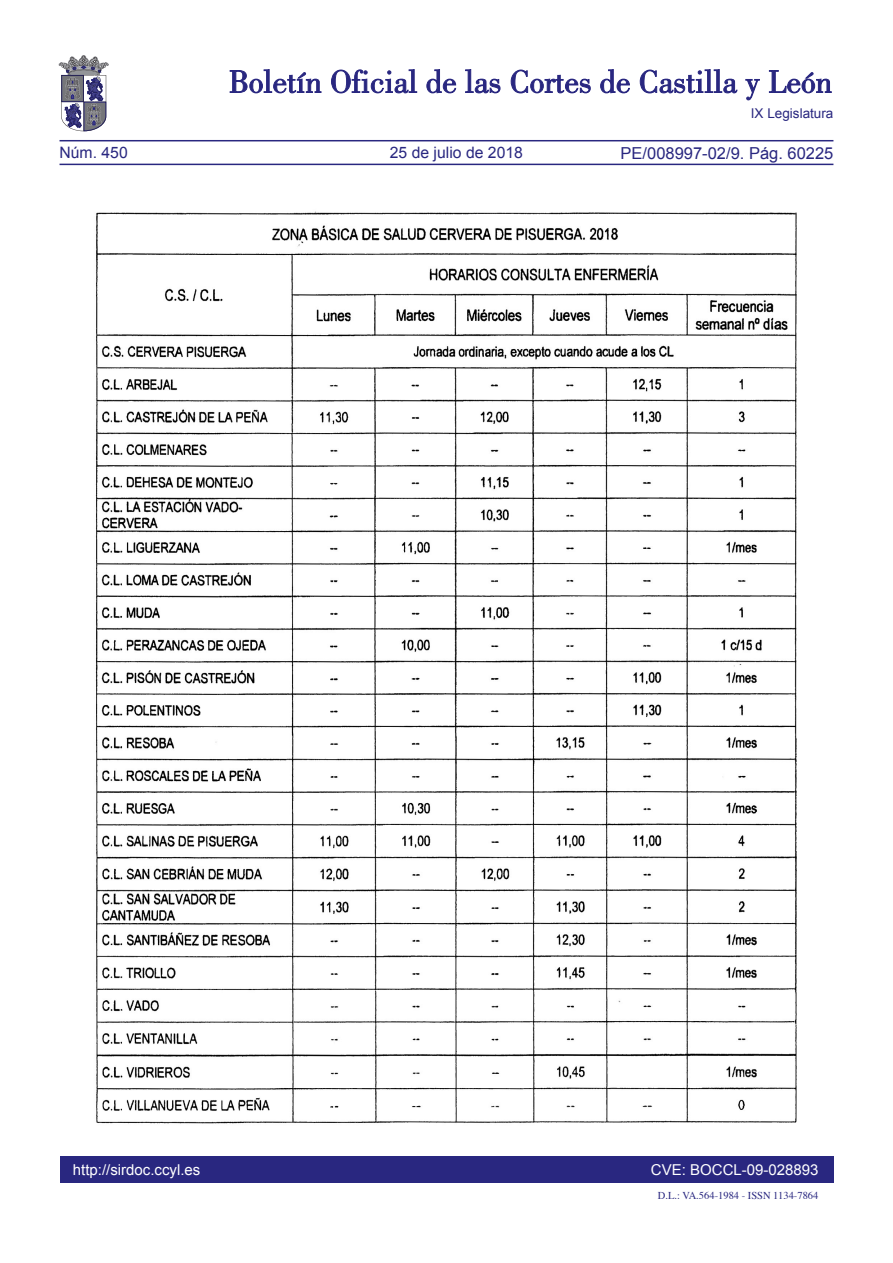
<style>
.page{position:relative;width:893px;height:1263px;background:#fff}
.page>*{position:absolute;margin:0;border:0;box-sizing:border-box;transform-origin:0 0}
.t1{font:16.5px "Arial";color:#292780}
.t2{font:15.75px "Arial";color:#292780}
.t3{font:15px "Arial";color:#fff}
.t4{font:13.5px "Arial";color:#292780}
.t5{font:10.5px "Times";color:#292780}
</style>
<div class="page">
<div style="left:60px;top:1157px;width:773px;height:26px;background:#292780"></div>
<hr style="left:60px;top:164px;width:773px;height:1px;background:#292780">
<hr style="left:60px;top:140px;width:773px;height:1px;background:#292780">
<svg style="left:230px;top:69px;width:91px;height:24px"></svg>
<svg style="left:331px;top:69px;width:86px;height:24px"></svg>
<svg style="left:426px;top:69px;width:30px;height:24px"></svg>
<svg style="left:465px;top:69px;width:35px;height:24px"></svg>
<svg style="left:511px;top:70px;width:80px;height:23px"></svg>
<svg style="left:600px;top:69px;width:30px;height:24px"></svg>
<svg style="left:640px;top:69px;width:97px;height:24px"></svg>
<svg style="left:745px;top:79px;width:15px;height:21px"></svg>
<svg style="left:769px;top:70px;width:62px;height:23px"></svg>
<svg style="left:59px;top:55px;width:49px;height:76px"></svg>
<img style="left:95px;top:211px;width:702px;height:913px">
<p class="t2" style="left:60px;top:142px;width:70px">Núm. 450</p>
<p class="t2" style="left:390px;top:142px;width:135px">25 de julio de 2018</p>
<p class="t4" style="left:751px;top:105px;width:84px">IX Legislatura</p>
<p class="t1" style="left:621px;top:142px;width:214px">PE/008997-02/9. Pág. 60225</p>
<p class="t3" style="left:73px;top:1159px;width:129px">http://sirdoc.ccyl.es</p>
<p class="t3" style="left:651px;top:1159px;width:169px">CVE: BOCCL-09-028893</p>
<p class="t5" style="left:658px;top:1185px;width:162px">D.L.: VA.564-1984 - ISSN 1134-7864</p>
</div>
